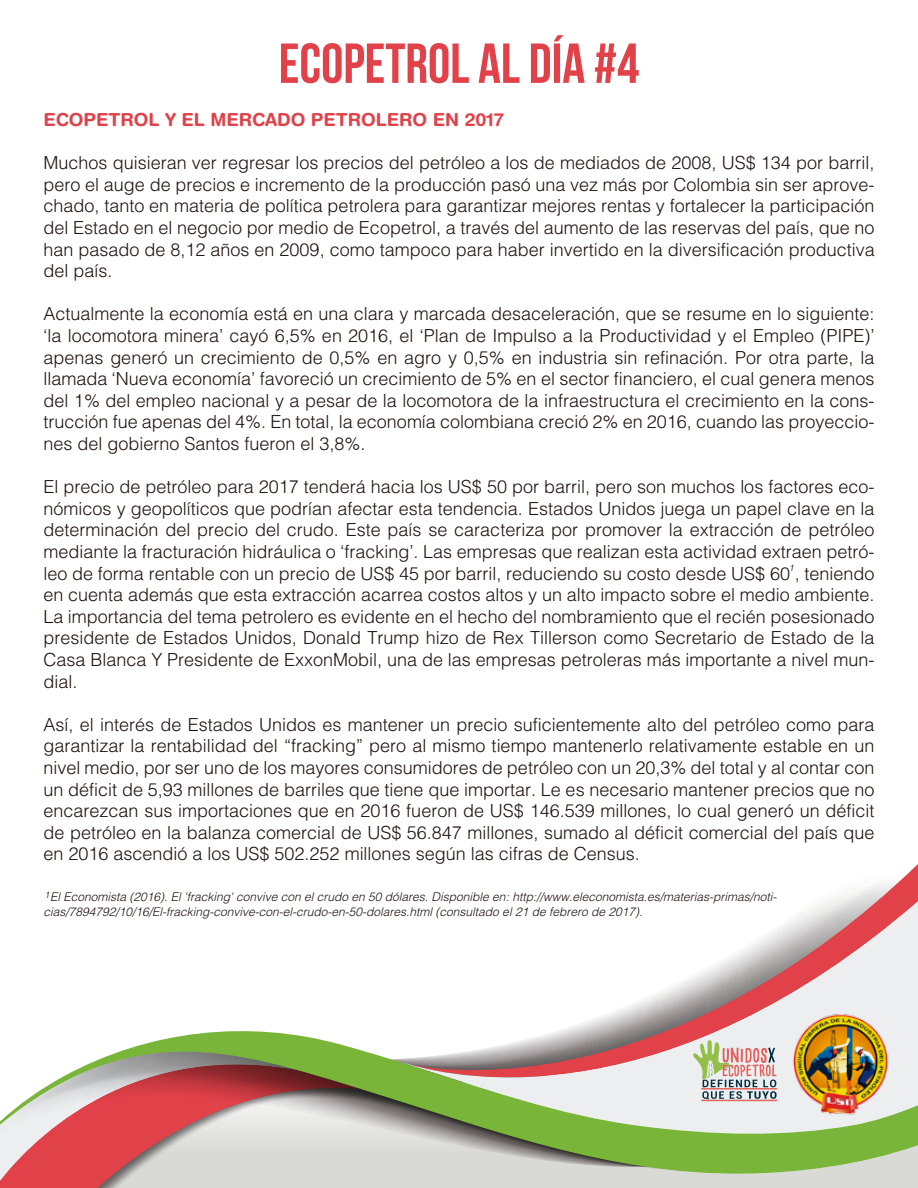
<style>
.page{position:relative;width:918px;height:1188px;background:#fff}
.page>*{position:absolute;margin:0;border:0;box-sizing:border-box;transform-origin:0 0}
.t1{font:700 56.25px "Bebas Neue";color:#e14149}
.t2{font:300 18px/21.6px "Helvetica LT Std";color:#1e120d;text-align:justify}
.t3{font:700 18px "Helvetica Rounded LT Std";color:#e14149}
.t4{font:italic 300 12px/14.4px "Helvetica LT Std";color:#1e120d}
.t5{font:italic 300 9px "Helvetica LT Std";color:#000}
</style>
<div class="page">
<div style="left:362px;top:1175px;width:556px;height:13px;background:#d9d9d6"></div>
<svg style="left:0;top:1175px;width:362px;height:13px;background:#d7b3b2"></svg>
<svg style="left:0;top:1175px;width:296px;height:7px;background:#d79d9e"></svg>
<svg style="left:827px;top:864px;width:91px;height:37px"></svg>
<svg style="left:602px;top:901px;width:316px;height:116px"></svg>
<svg style="left:0;top:1017px;width:918px;height:158px"></svg>
<img style="left:767px;top:1009px;width:148px;height:111px">
<svg style="left:693px;top:1040px;width:84px;height:61px;background:#cac0b5"></svg>
<h1 class="t1" style="left:279px;top:33px;width:362px">ECOPETROL AL DÍA #4</h1>
<p class="t3" style="left:44px;top:109px;width:462px">ECOPETROL Y EL MERCADO PETROLERO EN 2017</p>
<p class="t2" style="left:44px;top:152px;width:833px">Muchos quisieran ver regresar los precios del petróleo a los de mediados de 2008, US$ 134 por barril, pero el auge de precios e incremento de la producción pasó una vez más por Colombia sin ser aprove&shy;chado, tanto en materia de política petrolera para garantizar mejores rentas y fortalecer la participación del Estado en el negocio por medio de Ecopetrol, a través del aumento de las reservas del país, que no han pasado de 8,12 años en 2009, como tampoco para haber invertido en la diversificación productiva del país.</p>
<p class="t2" style="left:44px;top:303px;width:833px">Actualmente la economía está en una clara y marcada desaceleración, que se resume en lo siguiente: ‘la locomotora minera’ cayó 6,5% en 2016, el ‘Plan de Impulso a la Productividad y el Empleo (PIPE)’ apenas generó un crecimiento de 0,5% en agro y 0,5% en industria sin refinación. Por otra parte, la llamada ‘Nueva economía’ favoreció un crecimiento de 5% en el sector financiero, el cual genera menos del 1% del empleo nacional y a pesar de la locomotora de la infraestructura el crecimiento en la cons&shy;trucción fue apenas del 4%. En total, la economía colombiana creció 2% en 2016, cuando las proyeccio&shy;nes del gobierno Santos fueron el 3,8%.</p>
<p class="t2" style="left:44px;top:476px;width:833px">El precio de petróleo para 2017 tenderá hacia los US$ 50 por barril, pero son muchos los factores eco&shy;nómicos y geopolíticos que podrían afectar esta tendencia. Estados Unidos juega un papel clave en la determinación del precio del crudo. Este país se caracteriza por promover la extracción de petróleo mediante la fracturación hidráulica o ‘fracking’. Las empresas que realizan esta actividad extraen petró&shy;leo de forma rentable con un precio de US$ 45 por barril, reduciendo su costo desde US$ 60 , teniendo en cuenta además que esta extracción acarrea costos altos y un alto impacto sobre el medio ambiente.<br>La importancia del tema petrolero es evidente en el hecho del nombramiento que el recién posesionado presidente de Estados Unidos, Donald Trump hizo de Rex Tillerson como Secretario de Estado de la Casa Blanca Y Presidente de ExxonMobil, una de las empresas petroleras más importante a nivel mun&shy;dial.</p>
<p class="t2" style="left:44px;top:714px;width:833px">Así, el interés de Estados Unidos es mantener un precio suficientemente alto del petróleo como para garantizar la rentabilidad del “fracking” pero al mismo tiempo mantenerlo relativamente estable en un nivel medio, por ser uno de los mayores consumidores de petróleo con un 20,3% del total y al contar con un déficit de 5,93 millones de barriles que tiene que importar. Le es necesario mantener precios que no encarezcan sus importaciones que en 2016 fueron de US$ 146.539 millones, lo cual generó un déficit de petróleo en la balanza comercial de US$ 56.847 millones, sumado al déficit comercial del país que en 2016 ascendió a los US$ 502.252 millones según las cifras de Census.</p>
<p class="t4" style="left:44px;top:890px;width:735px;text-indent:7px">El Economista (2016). El 'fracking' convive con el crudo en 50 dólares. Disponible en: http://www.eleconomista.es/materias-primas/noti&shy;cias/7894792/10/16/El-fracking-convive-con-el-crudo-en-50-dolares.html (consultado el 21 de febrero de 2017).</p>
<p class="t5" style="left:789px;top:562px;width:7px">1</p>
<p class="t5" style="left:44px;top:890px;width:7px">1</p>
</div>
